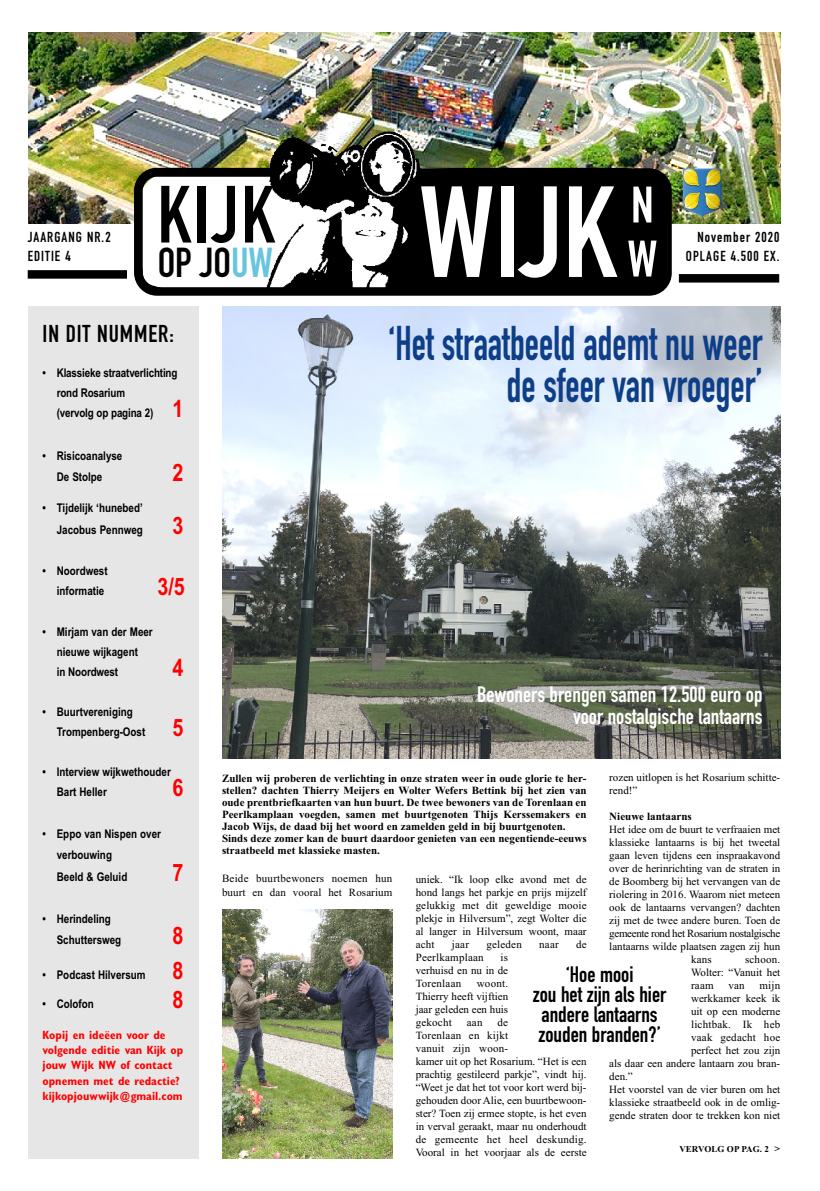
<style>
.page{position:relative;width:820px;height:1191px;background:#fff}
.page>*{position:absolute;margin:0;border:0;box-sizing:border-box;transform-origin:0 0}
.t1{font:79.6px "DIN Engschrift Std";color:#000}
.t2{font:50.4px/54px "DIN Engschrift Std";color:#fff}
.t3{font:48px/42px "DIN Engschrift Std";color:#0d3e87;text-align:right;scale:.8 1}
.t4{font:41.2px "DIN Engschrift Std";color:#000}
.t5{font:24px "DIN Engschrift Std";letter-spacing:.035em;color:#000}
.t6{font:700 24px "Arial Narrow";color:#f00}
.t7{font:22px/22px "DIN Engschrift Std";color:#fff;text-align:right}
.t8{font:22px/20px "DIN Engschrift Std";color:#000;text-align:center}
.t9{font:14.3px/19px "DIN Engschrift Std";letter-spacing:.075em;color:#000}
.t10{font:700 12px/20px "Arial Narrow";color:#000}
.t11{font:700 condensed 12px/15.4px "Gill Sans";color:#f00}
.t12{font:11px/13px "Times New Roman";color:#000;text-align:justify}
.t13{font:700 11px/12px "Times New Roman";color:#000}
.t14{font:11px/13px "Times New Roman";letter-spacing:.02em;color:#000}
.t15{font:11px "Times New Roman";letter-spacing:-.03em;color:#000}
.t16{font:700 9px "Times New Roman";color:#000}
.s1{font-size:127.2px;color:#fff}
.s2{color:#67c6dd}
.s3{font-size:24px;color:#f00}
.s4{font-size:10px}
</style>
<div class="page">
<img style="left:222px;top:306px;width:558px;height:453px">
<img style="left:28px;top:33px;width:752px;height:190px">
<div style="left:28px;top:306px;width:171px;height:852px;background:#e6e6e6"></div>
<img style="left:682px;top:168px;width:39px;height:50px">
<img style="left:225px;top:124px;width:244px;height:10px">
<img style="left:139px;top:134px;width:501px;height:34px">
<svg style="left:134px;top:168px;width:537px;height:128px"></svg>
<svg style="left:273px;top:160px;width:144px;height:20px;fill:#000"></svg>
<svg style="left:357px;top:232px;width:26px;height:5px"></svg>
<svg style="left:295px;top:137px;width:43px;height:29px"></svg>
<div style="left:28px;top:270px;width:99px;height:9px;background:#000"></div>
<div style="left:678px;top:274px;width:100px;height:8px;background:#000"></div>
<div style="left:391px;top:171px;width:276px;height:121px;background:#000"></div>
<img style="left:222px;top:909px;width:171px;height:249px">
<h1 class="t1" style="left:157px;top:168px;width:461px">KIJK <span class="s1">WIJK</span></h1>
<h2 class="t2" style="left:627px;top:178px;width:31px">N<br>W</h2>
<h3 class="t9" style="left:28px;top:227px;width:84px">JAARGANG NR.2<br>EDITIE 4</h3>
<h3 class="t9" style="left:685px;top:228px;width:95px;text-align:right">November 2020<br>OPLAGE 4.500 EX.</h3>
<h3 class="t4" style="left:158px;top:238px;width:117px">OP JO<span class="s2">UW</span></h3>
<h3 class="t5" style="left:43px;top:319px;width:133px">IN DIT NUMMER:</h3>
<p class="t10" style="left:57px;top:363px;width:128px;text-indent:-14px">• Klassieke straatverlichting rond Rosarium<br>(vervolg op pagina 2) <span class="s3">1</span></p>
<p class="t10" style="left:43px;top:445px;width:81px;line-height:21px;text-align:center">• Risicoanalyse<br>De Stolpe</p>
<h3 class="t6" style="left:172px;top:458px;width:12px">2</h3>
<p class="t10" style="left:57px;top:496px;width:128px;line-height:22px;text-indent:-14px">• Tijdelijk ‘hunebed’<br>Jacobus Pennweg <span class="s3">3</span></p>
<p class="t10" style="left:43px;top:560px;width:67px;text-align:right">• Noordwest informatie</p>
<h3 class="t6" style="left:157px;top:572px;width:29px">3/5</h3>
<p class="t10" style="left:57px;top:621px;width:97px;text-indent:-14px">• Mirjam van der Meer nieuwe wijkagent<br>in Noordwest</p>
<h3 class="t6" style="left:172px;top:653px;width:12px">4</h3>
<p class="t10" style="left:57px;top:701px;width:128px;text-indent:-14px">• Buurtvereniging<br>Trompenberg-Oost <span class="s3">5</span></p>
<p class="t10" style="left:57px;top:761px;width:116px;text-indent:-14px">• Interview wijkwethouder<br>Bart Heller</p>
<h3 class="t6" style="left:172px;top:773px;width:12px">6</h3>
<p class="t10" style="left:57px;top:822px;width:106px;line-height:21.5px;text-indent:-14px">• Eppo van Nispen over verbouwing<br>Beeld &amp; Geluid</p>
<h3 class="t6" style="left:172px;top:858px;width:12px">7</h3>
<p class="t10" style="left:57px;top:908px;width:66px;line-height:21px;text-indent:-14px">• Herindeling<br>Schuttersweg</p>
<h3 class="t6" style="left:172px;top:921px;width:12px">8</h3>
<p class="t10" style="left:43px;top:964px;width:142px">• Podcast Hilversum <span class="s3">8</span></p>
<p class="t10" style="left:43px;top:993px;width:53px">• Colofon</p>
<h3 class="t6" style="left:172px;top:985px;width:12px">8</h3>
<p class="t11" style="left:43px;top:1027px;width:142px">Kopij en ideëen voor de volgende editie van Kijk op jouw Wijk NW of contact opnemen met de redactie? kijkopjouwwijk@gmail.com</p>
<h3 class="t3" style="left:388px;top:323px;width:469px">‘Het straatbeeld ademt nu weer de sfeer van vroeger’</h3>
<h3 class="t7" style="left:477px;top:683px;width:287px">Bewoners brengen samen 12.500 euro op voor nostalgische lantaarns</h3>
<p class="t12" style="left:609px;top:770px;width:172px">rozen uitlopen is het Rosarium schitte&shy;rend!”</p>
<p class="t13" style="left:609px;top:809px;width:84px">Nieuwe lantaarns</p>
<p class="t12" style="left:609px;top:822px;width:172px">Het idee om de buurt te verfraaien met</p>
<p class="t12" style="left:609px;top:835px;width:172px">klassieke lantaarns is bij het tweetal</p>
<p class="t12" style="left:609px;top:848px;width:172px">gaan leven tijdens een inspraakavond</p>
<p class="t12" style="left:609px;top:861px;width:172px">over de herinrichting van de straten in</p>
<p class="t12" style="left:609px;top:874px;width:172px">de Boomberg bij het vervangen van de</p>
<p class="t12" style="left:609px;top:887px;width:172px">riolering in 2016. Waarom niet meteen</p>
<p class="t12" style="left:609px;top:900px;width:172px">ook de lantaarns vervangen? dachten</p>
<p class="t12" style="left:609px;top:913px;width:172px">zij met de twee andere buren. Toen de</p>
<p class="t15" style="left:609px;top:926px;width:172px">gemeente rond het Rosarium nostalgische</p>
<p class="t12" style="left:609px;top:939px;width:172px">lantaarns wilde plaatsen zagen zij hun</p>
<p class="t12" style="left:690px;top:952px;width:22px">kans</p>
<p class="t13" style="left:222px;top:772px;width:366px">Zullen wij proberen de verlichting in onze straten weer in oude glorie te her&shy;stellen? dachten Thierry Meijers en Wolter Wefers Bettink bij het zien van oude prentbriefkaarten van hun buurt. De twee bewoners van de Torenlaan en Peerlkamplaan voegden, samen met buurtgenoten Thijs Kerssemakers en Jacob Wijs, de daad bij het woord en zamelden geld in bij buurtgenoten.<br>Sinds deze zomer kan de buurt daardoor genieten van een negentiende-eeuws straatbeeld met klassieke masten.</p>
<p class="t14" style="left:222px;top:872px;width:172px">Beide buurtbewoners noemen hun buurt en dan vooral het Rosarium</p>
<p class="t12" style="left:415px;top:872px;width:172px">uniek. “Ik loop elke avond met de hond langs het parkje en prijs mijzelf gelukkig met dit geweldige mooie plekje in Hilversum”, zegt Wolter die al langer in Hilversum woont, maar acht</p>
<p class="t12" style="left:451px;top:937px;width:19px">jaar</p>
<p class="t14" style="left:486px;top:937px;width:37px">geleden</p>
<p class="t12" style="left:539px;top:937px;width:21px">naar</p>
<p class="t12" style="left:575px;top:937px;width:12px">de</p>
<p class="t14" style="left:415px;top:950px;width:70px">Peerlkamplaan</p>
<p class="t12" style="left:415px;top:950px;width:94px;text-indent:85px">is verhuisd en nu in de Torenlaan</p>
<p class="t12" style="left:690px;top:952px;width:91px;text-indent:54px">schoon.<br>Wolter: “Vanuit het raam</p>
<h3 class="t8" style="left:532px;top:964px;width:135px">‘Hoe mooi<br>zou het zijn als hier andere lantaarns zouden branden?’</h3>
<p class="t12" style="left:415px;top:976px;width:94px;text-indent:61px">woont.<br>Thierry heeft vijftien jaar geleden een huis gekocht</p>
<p class="t12" style="left:728px;top:978px;width:18px">van</p>
<p class="t12" style="left:759px;top:978px;width:22px">mijn</p>
<p class="t12" style="left:690px;top:991px;width:91px">werkkamer keek ik</p>
<p class="t12" style="left:690px;top:1004px;width:91px">uit op een moderne</p>
<p class="t14" style="left:690px;top:1017px;width:91px">lichtbak. Ik heb</p>
<p class="t14" style="left:690px;top:1030px;width:91px">vaak gedacht hoe</p>
<p class="t12" style="left:690px;top:1043px;width:91px">perfect het zou zijn</p>
<p class="t12" style="left:609px;top:1056px;width:172px">als daar een andere lantaarn zou bran-</p>
<p class="t12" style="left:609px;top:1069px;width:25px">den.”</p>
<p class="t12" style="left:609px;top:1082px;width:172px">Het voorstel van de vier buren om het</p>
<p class="t12" style="left:609px;top:1095px;width:172px">klassieke straatbeeld ook in de omlig-</p>
<p class="t12" style="left:609px;top:1108px;width:172px">gende straten door te trekken kon niet</p>
<p class="t12" style="left:415px;top:1015px;width:172px;text-align:left;text-indent:82px">de<br>Torenlaan en kijkt<br>vanuit zijn woon-<br>kamer uit op het Rosarium. “Het is een prachtig gestileerd parkje”, vindt hij. “Weet je dat het tot voor kort werd bij&shy;gehouden door Alie, een buurtbewoon&shy;ster? Toen zij ermee stopte, is het even in verval geraakt, maar nu onderhoudt de gemeente het heel deskundig.<br>Vooral in het voorjaar als de eerste</p>
<p class="t12" style="left:466px;top:1015px;width:17px">aan</p>
<p class="t16" style="left:679px;top:1143px;width:102px">VERVOLG OP PAG. 2 <span class="s4">&gt;</span></p>
</div>
